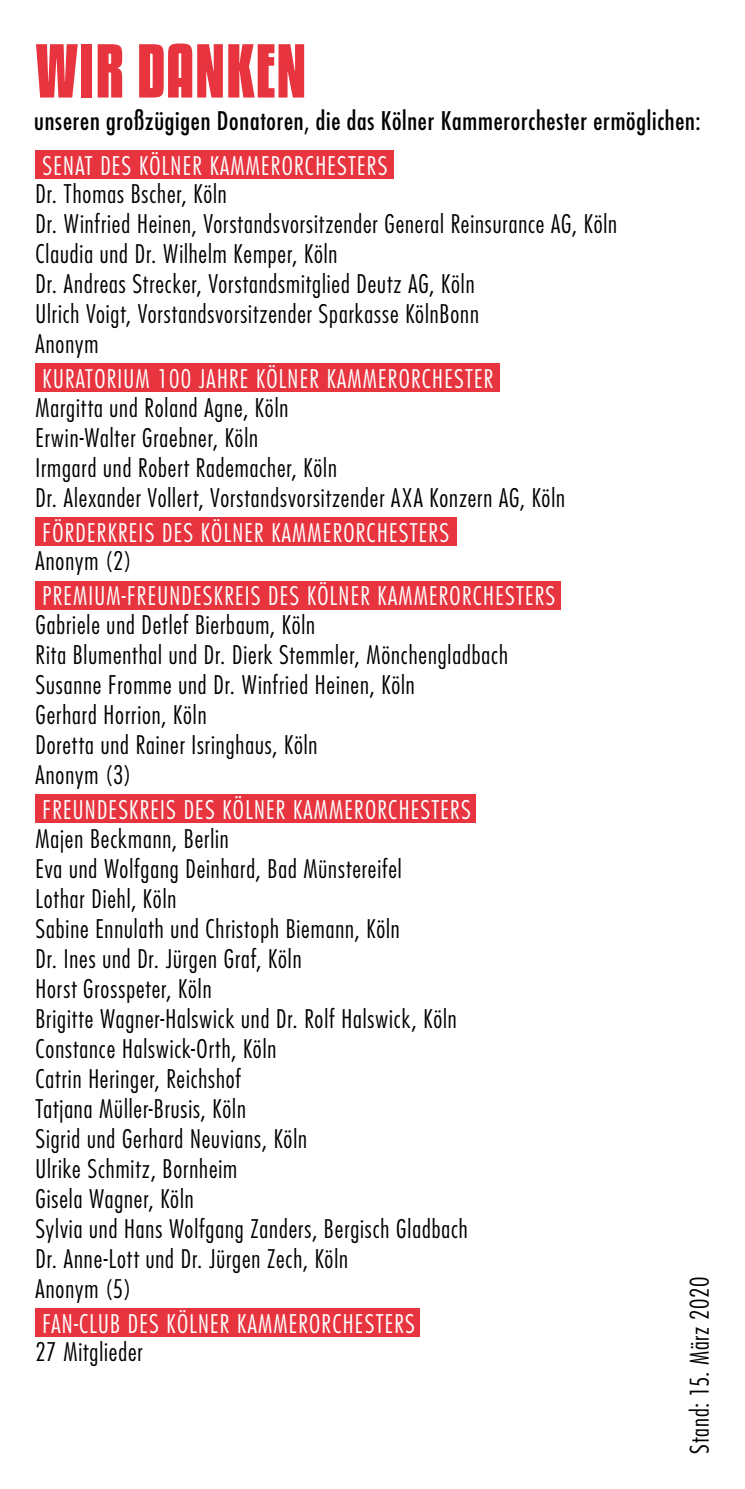
<style>
.page{position:relative;width:745px;height:1489px;background:#fff}
.page>*{position:absolute;margin:0;border:0;box-sizing:border-box;transform-origin:0 0}
.t1{font:700 67.5px "Kenyan Coffee Rg";color:#e7343f}
.t2{font:300 condensed 25px/30px "Futura Std";letter-spacing:.035em;color:#000}
.t3{font:300 condensed 25px "Futura Std";letter-spacing:.05em;color:#fff}
.t4{font:condensed 25px "Futura Std";letter-spacing:.03em;color:#000}
</style>
<div class="page">
<div style="left:35px;top:150px;width:358px;height:28px;background:#e7343f"></div>
<div style="left:35px;top:363px;width:465px;height:29px;background:#e7343f"></div>
<div style="left:35px;top:517px;width:421px;height:28px;background:#e7343f"></div>
<div style="left:35px;top:581px;width:526px;height:28px;background:#e7343f"></div>
<div style="left:35px;top:794px;width:441px;height:28px;background:#e7343f"></div>
<div style="left:35px;top:1308px;width:385px;height:28px;background:#e7343f"></div>
<h1 class="t1" style="left:35px;top:30px;width:273px">WIR DANKEN</h1>
<p class="t4" style="left:34px;top:106px;width:667px">unseren großzügigen Donatoren, die das Kölner Kammerorchester ermöglichen:</p>
<p class="t3" style="left:43px;top:150px;width:346px">SENAT DES KÖLNER KAMMERORCHESTERS</p>
<p class="t2" style="left:35px;top:179px;width:582px">Dr. Thomas Bscher, Köln<br>Dr. Winfried Heinen, Vorstandsvorsitzender General Reinsurance AG, Köln Claudia und Dr. Wilhelm Kemper, Köln<br>Dr. Andreas Strecker, Vorstandsmitglied Deutz AG, Köln<br>Ulrich Voigt, Vorstandsvorsitzender Sparkasse KölnBonn<br>Anonym</p>
<p class="t3" style="left:43px;top:364px;width:452px">KURATORIUM 100 JAHRE KÖLNER KAMMERORCHESTER</p>
<p class="t2" style="left:35px;top:392px;width:530px">Margitta und Roland Agne, Köln<br>Erwin-Walter Graebner, Köln<br>Irmgard und Robert Rademacher, Köln<br>Dr. Alexander Vollert, Vorstandsvorsitzender AXA Konzern AG, Köln</p>
<p class="t3" style="left:43px;top:518px;width:408px">FÖRDERKREIS DES KÖLNER KAMMERORCHESTERS</p>
<p class="t2" style="left:35px;top:546px;width:97px">Anonym (2)</p>
<p class="t3" style="left:43px;top:581px;width:514px">PREMIUM-FREUNDESKREIS DES KÖLNER KAMMERORCHESTERS</p>
<p class="t2" style="left:35px;top:609px;width:473px">Gabriele und Detlef Bierbaum, Köln<br>Rita Blumenthal und Dr. Dierk Stemmler, Mönchengladbach Susanne Fromme und Dr. Winfried Heinen, Köln<br>Gerhard Horrion, Köln<br>Doretta und Rainer Isringhaus, Köln<br>Anonym (3)</p>
<p class="t3" style="left:43px;top:795px;width:429px">FREUNDESKREIS DES KÖLNER KAMMERORCHESTERS</p>
<p class="t2" style="left:35px;top:823px;width:433px">Majen Beckmann, Berlin<br>Eva und Wolfgang Deinhard, Bad Münstereifel<br>Lothar Diehl, Köln<br>Sabine Ennulath und Christoph Biemann, Köln<br>Dr. Ines und Dr. Jürgen Graf, Köln<br>Horst Grosspeter, Köln<br>Brigitte Wagner-Halswick und Dr. Rolf Halswick, Köln<br>Constance Halswick-Orth, Köln<br>Catrin Heringer, Reichshof<br>Tatjana Müller-Brusis, Köln<br>Sigrid und Gerhard Neuvians, Köln<br>Ulrike Schmitz, Bornheim<br>Gisela Wagner, Köln<br>Sylvia und Hans Wolfgang Zanders, Bergisch Gladbach<br>Dr. Anne-Lott und Dr. Jürgen Zech, Köln<br>Anonym (5)</p>
<p class="t3" style="left:43px;top:1308px;width:373px">FAN-CLUB DES KÖLNER KAMMERORCHESTERS</p>
<p class="t2" style="left:35px;top:1336px;width:109px">27 Mitglieder</p>
<p class="t2" style="left:684px;top:1453px;width:178px;rotate:-90deg">Stand: 15. März 2020</p>
</div>
